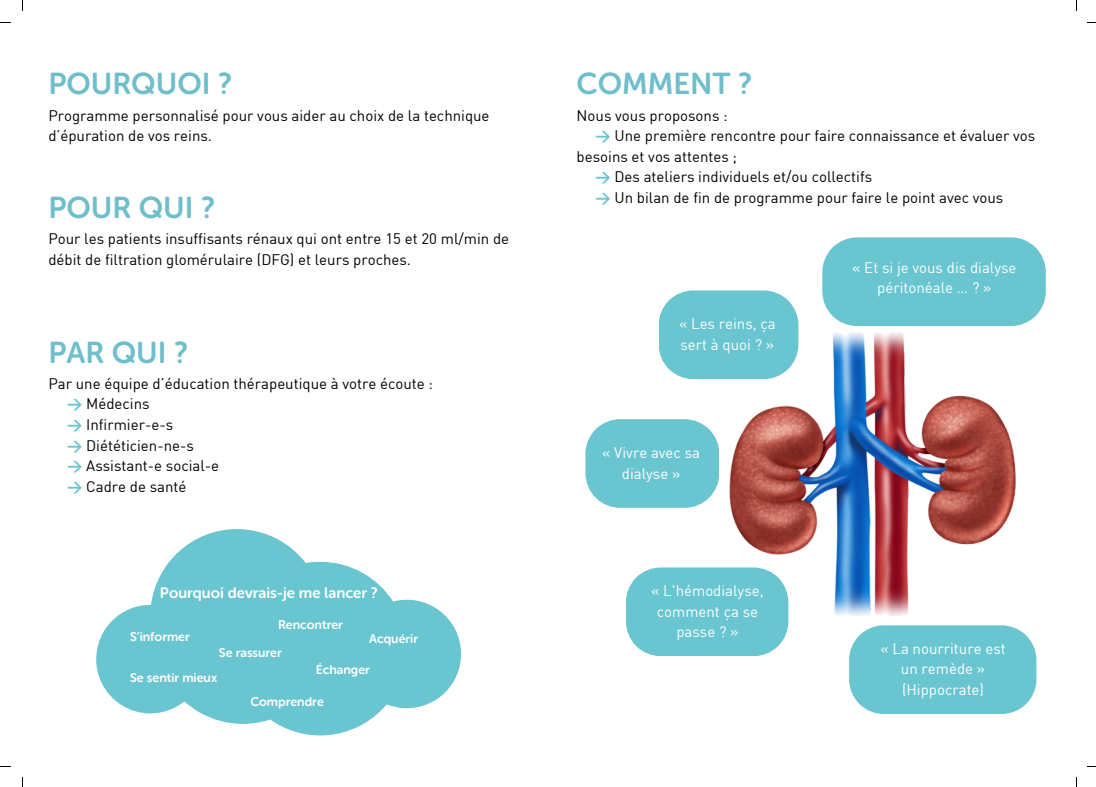
<style>
.page{position:relative;width:1096px;height:787px;background:#fff}
.page>*{position:absolute;margin:0;border:0;box-sizing:border-box;transform-origin:0 0}
.t1{font:30px "Museo Sans Rounded 700";color:#6fbecb}
.t2{font:15px/20.6px "DIN";color:#000}
.t3{font:15px/20.6px "DIN";color:#fff;text-align:center}
.t4{font:15px "Museo Sans Rounded 700";color:#fff}
.t5{font:12.5px "Museo Sans Rounded 700";color:#fff}
.s1{font-weight:700;color:#69c5d0}
</style>
<div class="page">
<svg style="left:96px;top:529px;width:365px;height:206px;fill:#69c5d0"></svg>
<img style="left:729px;top:320px;width:287px;height:306px">
<div style="left:822px;top:237px;width:223px;height:89px;background:#69c5d0"></div>
<svg style="left:659px;top:290px;width:139px;height:89px;background:#75c9d3"></svg>
<svg style="left:849px;top:625px;width:187px;height:89px;background:#72c8d3"></svg>
<svg style="left:585px;top:419px;width:134px;height:89px;background:#77cad4"></svg>
<svg style="left:626px;top:567px;width:162px;height:89px;background:#74c9d3"></svg>
<p class="t1" style="left:48px;top:66px;width:185px">POURQUOI ?</p>
<p class="t2" style="left:48px;top:104px;width:442px">Programme personnalisé pour vous aider au choix de la technique d’épuration de vos reins.</p>
<p class="t1" style="left:48px;top:190px;width:168px">POUR QUI ?</p>
<p class="t2" style="left:48px;top:228px;width:462px">Pour les patients insuffisants rénaux qui ont entre 15 et 20 ml/min de débit de filtration glomérulaire (DFG) et leurs proches.</p>
<p class="t1" style="left:48px;top:334px;width:141px">PAR QUI ?</p>
<p class="t2" style="left:48px;top:373px;width:386px">Par une équipe d’éducation thérapeutique à votre écoute :</p>
<p class="t2" style="left:67px;top:393px;width:84px"><span class="s1">&gt;</span> Médecins</p>
<p class="t2" style="left:67px;top:414px;width:108px"><span class="s1">&gt;</span> Infirmier-e-s</p>
<p class="t2" style="left:67px;top:435px;width:128px"><span class="s1">&gt;</span> Diététicien-ne-s</p>
<p class="t2" style="left:67px;top:455px;width:154px"><span class="s1">&gt;</span> Assistant-e social-e</p>
<p class="t2" style="left:67px;top:476px;width:121px"><span class="s1">&gt;</span> Cadre de santé</p>
<p class="t4" style="left:160px;top:584px;width:219px">Pourquoi devrais-je me lancer ?</p>
<p class="t5" style="left:130px;top:629px;width:61px">S’informer</p>
<p class="t5" style="left:278px;top:617px;width:66px">Rencontrer</p>
<p class="t5" style="left:369px;top:631px;width:50px">Acquérir</p>
<p class="t5" style="left:316px;top:662px;width:56px">Échanger</p>
<p class="t5" style="left:250px;top:694px;width:75px">Comprendre</p>
<p class="t5" style="left:219px;top:645px;width:64px">Se rassurer</p>
<p class="t5" style="left:130px;top:670px;width:89px">Se sentir mieux</p>
<p class="t1" style="left:576px;top:66px;width:177px">COMMENT ?</p>
<p class="t2" style="left:576px;top:104px;width:152px">Nous vous proposons :</p>
<p class="t2" style="left:576px;top:125px;width:460px;text-indent:19px"><span class="s1">&gt;</span> Une première rencontre pour faire connaissance et évaluer vos besoins et vos attentes ;</p>
<p class="t2" style="left:595px;top:166px;width:278px"><span class="s1">&gt;</span> Des ateliers individuels et/ou collectifs</p>
<p class="t2" style="left:595px;top:187px;width:409px"><span class="s1">&gt;</span> Un bilan de fin de programme pour faire le point avec vous</p>
<p class="t3" style="left:679px;top:313px;width:98px;text-align:left">« Les reins, ça sert à quoi ? »</p>
<p class="t3" style="left:602px;top:442px;width:99px">« Vivre avec sa dialyse »</p>
<p class="t3" style="left:651px;top:580px;width:114px">« L'hémodialyse, comment ça se passe ? »</p>
<p class="t3" style="left:852px;top:257px;width:166px">« Et si je vous dis dialyse péritonéale … ? »</p>
<p class="t3" style="left:880px;top:637px;width:127px">« La nourriture est un remède » (Hippocrate)</p>
</div>
